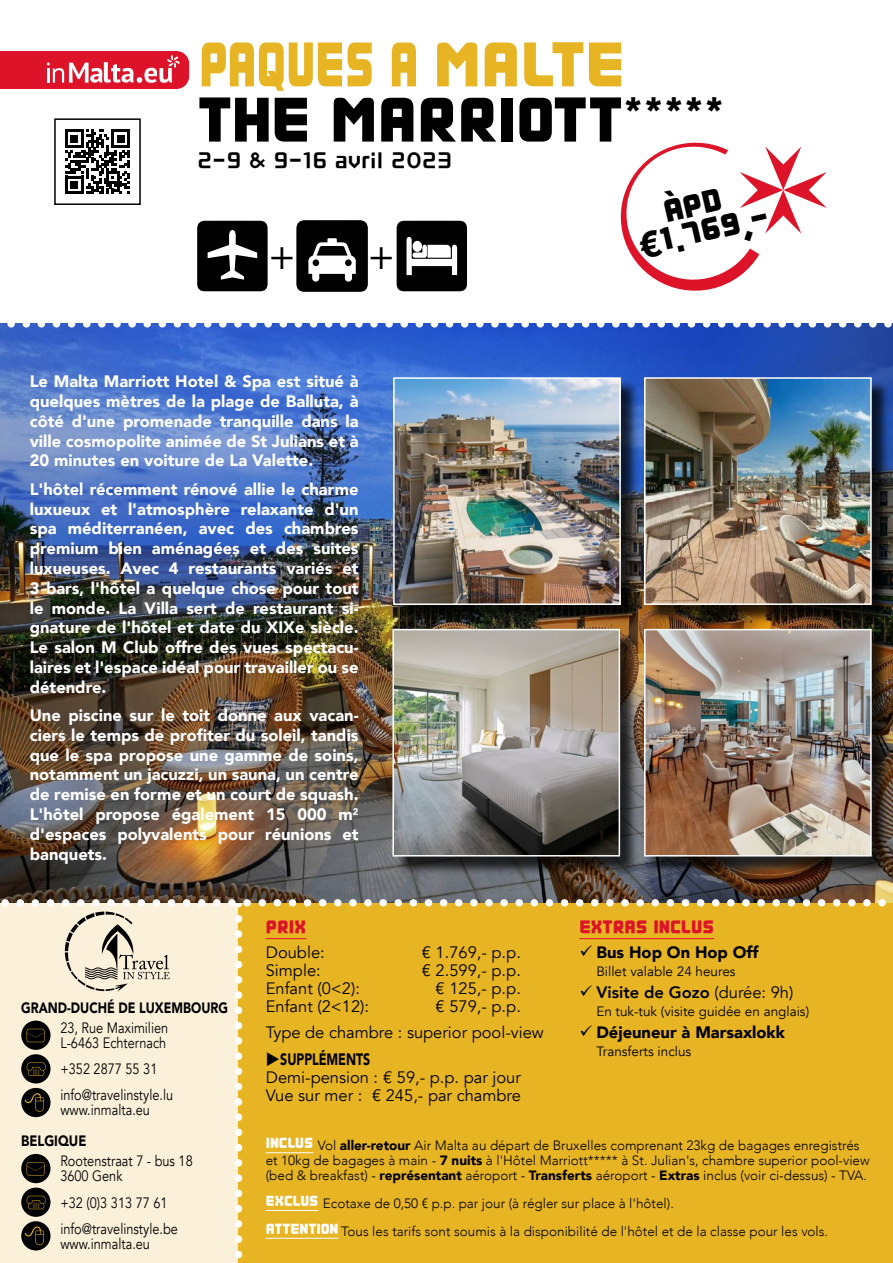
<style>
.page{position:relative;width:893px;height:1263px;background:#fff}
.page>*{position:absolute;margin:0;border:0;box-sizing:border-box;transform-origin:0 0}
.t1{font:72px/55.2px "TT Mamablock B";color:#e7b424;scale:.75 1}
.t2{font:40.95px "Myriad Pro";color:#000}
.t3{font:36px/27px "TT Mamablock B";color:#000;text-align:center}
.t4{font:27px "TT Mamablock L";color:#000}
.t5{font:21px "TT Mamablock B";color:#dd1329}
.t6{font:900 16.5px/19.8px "Avenir";color:#fff;text-align:justify}
.t7{font:16.5px/18px "Avenir";color:#000}
.t8{font:900 16.5px "Avenir";color:#000}
.t9{font:800 16.5px "Avenir";color:#000}
.t10{font:15px/15px "Avenir";color:#000;scale:.85 1}
.t11{font:900 15px "Avenir";color:#000;scale:.82 1}
.t12{font:900 15px "Avenir";color:#000;scale:.85 1}
.t13{font:300 13.5px/15px "Avenir";color:#000}
.t14{font:13.5px "Avenir";color:#000}
.s1{color:#000}
.s2{font-family:"Avenir";font-weight:900}
.s3{font-weight:900}
.s4{font-weight:400}
.s5{font-family:"TT Mamablock B";font-weight:400;font-size:16.5px;color:#fff}
</style>
<div class="page">
<img style="left:0;top:328px;width:893px;height:484px">
<svg style="left:0;top:323px;width:893px;height:5px"></svg>
<div style="left:395px;top:631px;width:244px;height:244px;background:#000;opacity:.75"></div>
<img style="left:395px;top:632px;width:222px;height:180px">
<div style="left:392px;top:629px;width:228px;height:227px;border:2px solid #fff"></div>
<div style="left:646px;top:631px;width:244px;height:244px;background:#000;opacity:.75"></div>
<img style="left:647px;top:632px;width:222px;height:180px">
<div style="left:644px;top:629px;width:228px;height:227px;border:2px solid #fff"></div>
<div style="left:395px;top:380px;width:244px;height:244px;background:#000;opacity:.75"></div>
<img style="left:396px;top:380px;width:222px;height:222px">
<div style="left:393px;top:377px;width:228px;height:228px;border:2px solid #fff"></div>
<div style="left:646px;top:379px;width:244px;height:245px;background:#000;opacity:.75"></div>
<img style="left:647px;top:380px;width:222px;height:222px">
<div style="left:644px;top:377px;width:228px;height:228px;border:2px solid #fff"></div>
<svg style="left:0;top:51px;width:189px;height:38px;background:#e2384b"></svg>
<svg style="left:296px;top:221px;width:72px;height:70px"></svg>
<div style="left:313px;top:259px;width:6px;height:7px;background:#020203;border-radius:50%"></div>
<div style="left:345px;top:259px;width:7px;height:7px;background:#020203;border-radius:50%"></div>
<svg style="left:197px;top:221px;width:71px;height:70px;background:#282828"></svg>
<svg style="left:397px;top:221px;width:70px;height:70px"></svg>
<svg style="left:65px;top:129px;width:65px;height:65px"></svg>
<div style="left:54px;top:118px;width:87px;height:87px;border:2px solid #000"></div>
<svg style="left:620px;top:142px;width:207px;height:149px"></svg>
<svg style="left:0;top:812px;width:893px;height:451px;background:#ceac52"></svg>
<h1 class="t1" style="left:197px;top:49px;width:704px">PAQUES A MALTE<br><span class="s1">THE MARRIOTT</span><sup>*****</sup></h1>
<h3 class="t4" style="left:197px;top:150px;width:256px">2-9 &amp; 9-16 avril 2023</h3>
<h2 class="t2" style="left:270px;top:230px;width:26px">+</h2>
<h2 class="t2" style="left:369px;top:230px;width:26px">+</h2>
<h3 class="t3" style="left:632px;top:211px;width:133px;rotate:-13deg">APD <span class="s2">€</span>1.769,-</h3>
<p class="t6" style="left:30px;top:371px;width:330px">Le Malta Marriott Hotel &amp; Spa est situé à quelques mètres de la plage de Balluta, à côté d'une promenade tranquille dans la ville cosmopolite animée de St Julians et à 20 minutes en voiture de La Valette.</p>
<p class="t6" style="left:30px;top:479px;width:330px">L'hôtel récemment rénové allie le charme luxueux et l'atmosphère relaxante d'un spa méditerranéen, avec des chambres premium bien aménagées et des suites luxueuses. Avec 4 restaurants variés et 3 bars, l'hôtel a quelque chose pour tout le monde. La Villa sert de restaurant si&shy;gnature de l'hôtel et date du XIXe siècle.<br>Le salon M Club offre des vues spectacu&shy;laires et l'espace idéal pour travailler ou se détendre.</p>
<p class="t6" style="left:30px;top:705px;width:330px">Une piscine sur le toit donne aux vacan&shy;ciers le temps de profiter du soleil, tandis que le spa propose une gamme de soins, notamment un jacuzzi, un sauna, un centre de remise en forme et un court de squash.<br>L'hôtel propose également 15 000 m<sup>2 </sup>d'espaces polyvalents pour réunions et banquets.</p>
<p class="t11" style="left:21px;top:994px;width:254px">GRAND-DUCHÉ DE LUXEMBOURG</p>
<p class="t10" style="left:60px;top:1021px;width:128px">23, Rue Maximilien<br>L-6463 Echternach</p>
<p class="t10" style="left:60px;top:1062px;width:116px">+352 2877 55 31</p>
<p class="t10" style="left:60px;top:1088px;width:134px">info@travelinstyle.lu www.inmalta.eu</p>
<p class="t5" style="left:266px;top:918px;width:42px">PRIX</p>
<p class="t7" style="left:266px;top:943px;width:60px">Double:</p>
<p class="t7" style="left:422px;top:943px;width:101px">€ 1.769,- p.p.</p>
<p class="t7" style="left:266px;top:961px;width:56px">Simple:</p>
<p class="t7" style="left:422px;top:961px;width:101px">€ 2.599,- p.p.</p>
<p class="t7" style="left:266px;top:979px;width:96px">Enfant (0&lt;2):</p>
<p class="t7" style="left:436px;top:979px;width:87px">€ 125,- p.p.</p>
<p class="t7" style="left:266px;top:997px;width:105px">Enfant (2&lt;12):</p>
<p class="t7" style="left:266px;top:993px;width:280px;line-height:26.5px;text-indent:170px">€ 579,- p.p.<br>Type de chambre : superior pool-view</p>
<p class="t7" style="left:266px;top:1050px;width:257px">◆<span class="s3">SUPPLÉMENTS<br></span>Demi-pension : € 59,- p.p. par jour<br>Vue sur mer : € 245,- par chambre</p>
<p class="t5" style="left:579px;top:918px;width:136px">EXTRAS INCLUS</p>
<p class="t8" style="left:579px;top:938px;width:181px">✓ Bus Hop On Hop Off</p>
<p class="t14" style="left:596px;top:963px;width:141px">Billet valable 24 heures</p>
<p class="t9" style="left:579px;top:979px;width:216px">✓ Visite de Gozo <span class="s4">(durée: 9h)</span></p>
<p class="t14" style="left:596px;top:1003px;width:214px">En tuk-tuk (visite guidée en anglais)</p>
<p class="t8" style="left:579px;top:1018px;width:207px">✓ Déjeuneur à Marsaxlokk</p>
<p class="t14" style="left:596px;top:1044px;width:96px">Transferts inclus</p>
<p class="t12" style="left:21px;top:1128px;width:78px">BELGIQUE</p>
<p class="t10" style="left:60px;top:1154px;width:157px">Rootenstraat 7 - bus 18<br>3600 Genk</p>
<p class="t10" style="left:60px;top:1195px;width:128px">+32 (0)3 313 77 61</p>
<p class="t10" style="left:60px;top:1221px;width:140px">info@travelinstyle.be www.inmalta.eu</p>
<p class="t13" style="left:266px;top:1138px;width:605px"><span class="s5">INCLUS</span> Vol <span class="s3">aller-retour</span> Air Malta au départ de Bruxelles comprenant 23kg de bagages enregistrés et 10kg de bagages à main - <span class="s3">7 nuits</span> à l'Hôtel Marriott***** à St. Julian's, chambre superior pool-view (bed &amp; breakfast) - <span class="s3">représentant</span> aéroport - <span class="s3">Transferts</span> aéroport - <span class="s3">Extras</span> inclus (voir ci-dessus) - TVA.</p>
<p class="t13" style="left:266px;top:1189px;width:564px;line-height:27.8px"><span class="s5">EXCLUS</span> Ecotaxe de 0,50 € p.p. par jour (à régler sur place à l'hôtel).<br><span class="s5">ATTENTION</span> Tous les tarifs sont soumis à la disponibilité de l'hôtel et de la classe pour les vols.</p>
</div>
